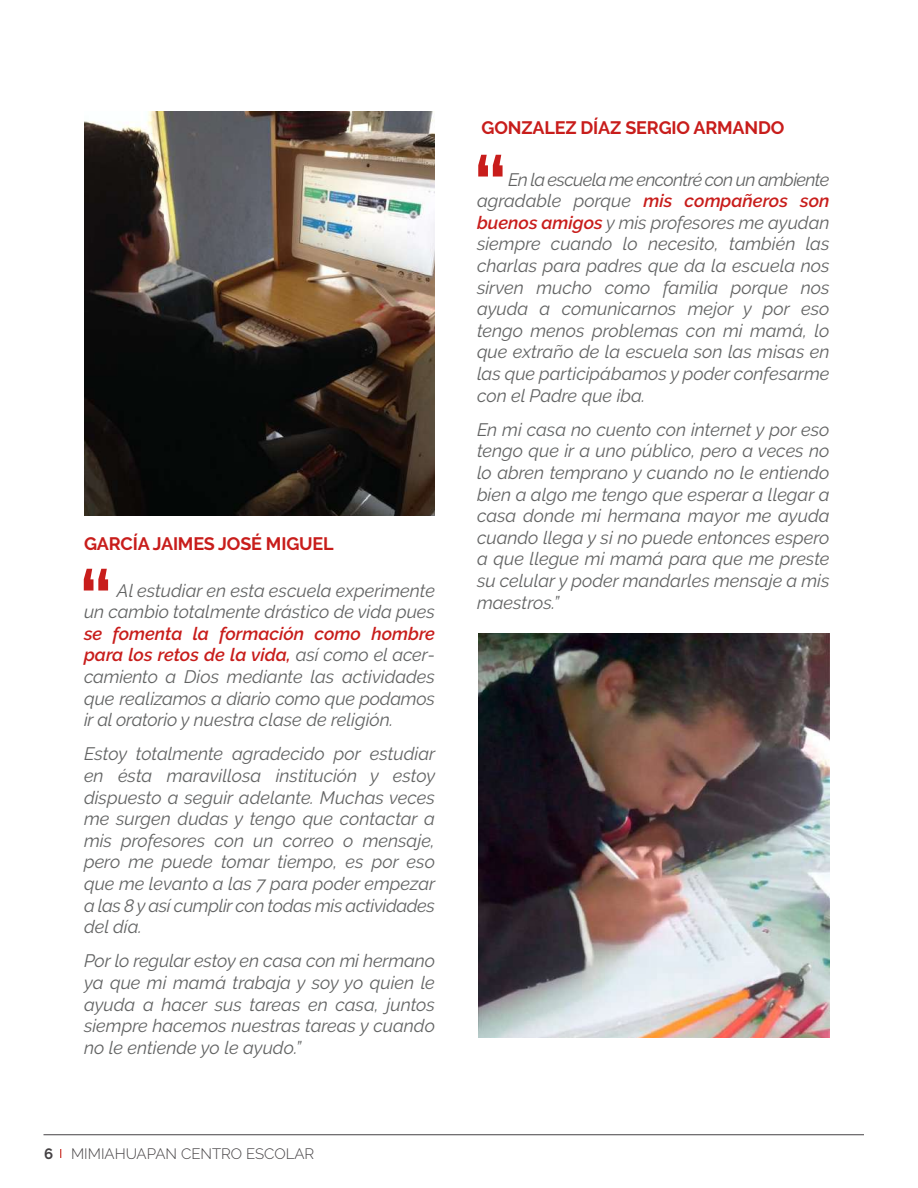
<style>
.page{position:relative;width:918px;height:1188px;background:#fff}
.page>*{position:absolute;margin:0;border:0;box-sizing:border-box;transform-origin:0 0}
.t1{font:600 90px "Raleway";color:#c81d1b}
.t2{font:italic 18px/21.6px "Raleway";color:#626363;text-align:justify}
.t3{font:700 18px "Raleway";letter-spacing:-.01em;color:#c81d1b}
.t4{font:300 15px "Raleway";color:#454244}
.s1{font-weight:600;color:#c81d1b}
.s2{font-weight:700}
</style>
<div class="page">
<hr style="left:44px;top:1134px;width:820px;height:1px;background:#454244">
<img style="left:84px;top:111px;width:351px;height:405px">
<img style="left:478px;top:633px;width:352px;height:405px">
<p class="t3" style="left:84px;top:533px;width:251px">GARCÍA JAIMES JOSÉ MIGUEL</p>
<h1 class="t1" style="left:78px;top:551px;width:36px">“</h1>
<p class="t2" style="left:84px;top:579px;width:352px;text-align:right">Al estudiar en esta escuela experimente<br>un cambio totalmente drástico de vida pues</p>
<p class="t2" style="left:84px;top:623px;width:353px"><span class="s1">se fomenta la formación como hombre para los retos de la vida,</span> así como el acer&shy;camiento a Dios mediante las actividades que realizamos a diario como que podamos ir al oratorio y nuestra clase de religión.</p>
<p class="t2" style="left:84px;top:743px;width:353px">Estoy totalmente agradecido por estudiar en ésta maravillosa institución y estoy dispuesto a seguir adelante. Muchas veces me surgen dudas y tengo que contactar a mis profesores con un correo o mensaje, pero me puede tomar tiempo, es por eso que me levanto a las 7 para poder empezar a las 8 y así cumplir con todas mis actividades del día.</p>
<p class="t2" style="left:84px;top:950px;width:352px">Por lo regular estoy en casa con mi hermano ya que mi mamá trabaja y soy yo quien le ayuda a hacer sus tareas en casa, juntos siempre hacemos nuestras tareas y cuando no le entiende yo le ayudo.”</p>
<p class="t4" style="left:44px;top:1145px;width:272px"><span class="s2">6</span> MIMIAHUAPAN CENTRO ESCOLAR</p>
<p class="t3" style="left:481px;top:118px;width:304px">GONZALEZ DÍAZ SERGIO ARMANDO</p>
<h1 class="t1" style="left:473px;top:137px;width:36px">“</h1>
<p class="t2" style="left:477px;top:168px;width:354px;text-indent:31px">En la escuela me encontré con un ambiente agradable porque <span class="s1">mis compañeros son buenos amigos</span> y mis profesores me ayudan siempre cuando lo necesito, también las charlas para padres que da la escuela nos sirven mucho como familia porque nos ayuda a comunicarnos mejor y por eso tengo menos problemas con mi mamá, lo que extraño de la escuela son las misas en las que participábamos y poder confesarme con el Padre que iba.</p>
<p class="t2" style="left:477px;top:419px;width:354px">En mi casa no cuento con internet y por eso tengo que ir a uno público, pero a veces no lo abren temprano y cuando no le entiendo bien a algo me tengo que esperar a llegar a casa donde mi hermana mayor me ayuda cuando llega y si no puede entonces espero a que llegue mi mamá para que me preste su celular y poder mandarles mensaje a mis maestros.”</p>
</div>
